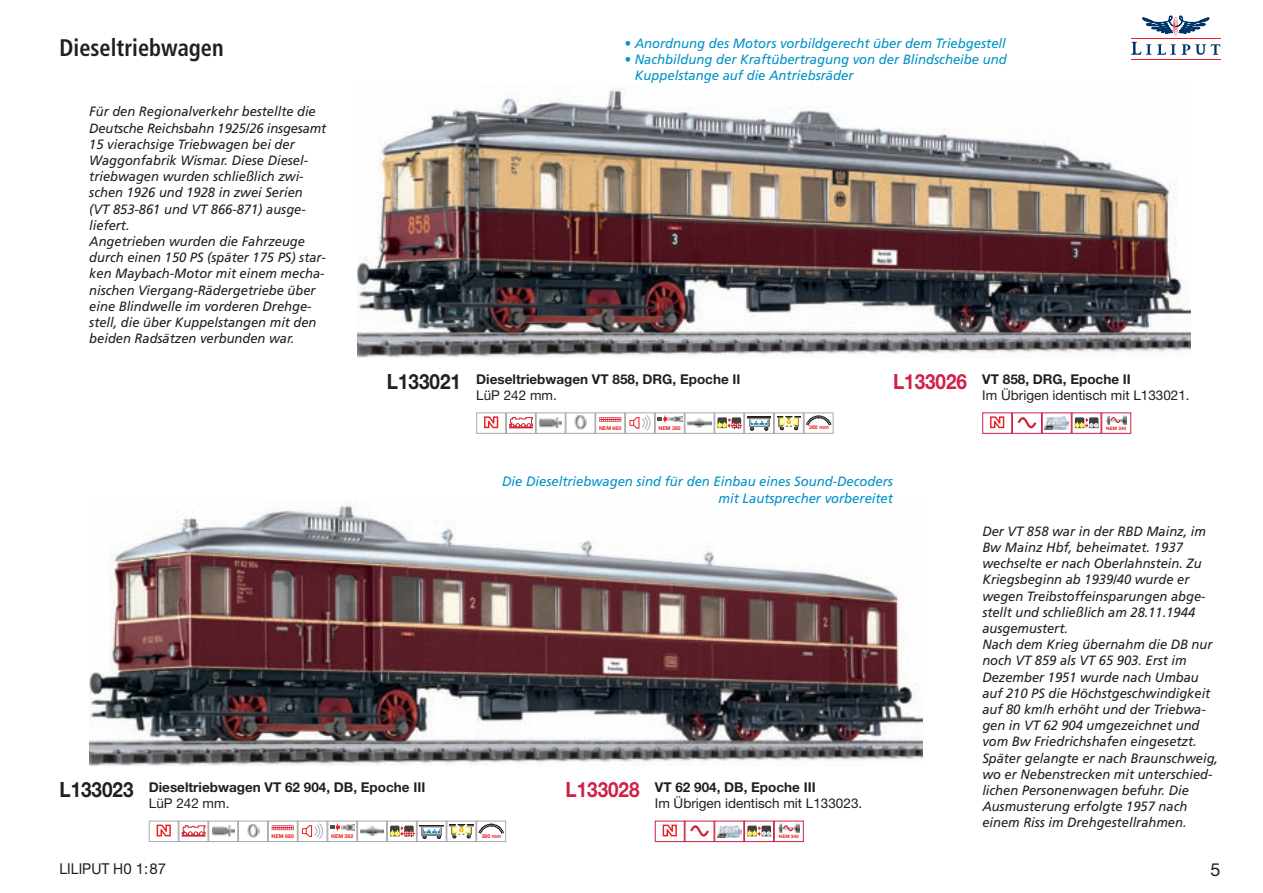
<style>
.page{position:relative;width:1263px;height:893px;background:#fff}
.page>*{position:absolute;margin:0;border:0;box-sizing:border-box;transform-origin:0 0}
.t1{font:700 condensed 24px "Frutiger";color:#231f20;scale:.93 1}
.t2{font:700 21px "Helvetica Neue LT Std";color:#231f20;scale:.9 1}
.t3{font:700 21px "Helvetica Neue LT Std";color:#d12048;scale:.9 1}
.t4{font:18px "Helvetica Neue LT Std";color:#231f20}
.t5{font:15px "Helvetica Neue LT Std";color:#231f20;scale:.93 1}
.t6{font:italic 13.5px/16.2px "Frutiger";color:#231f20;scale:.96 1}
.t7{font:italic 13.5px/16.2px "Frutiger";color:#0092c8;text-align:right}
.t8{font:700 13.5px "Helvetica Neue LT Std";color:#231f20}
.t9{font:13.5px "Helvetica Neue LT Std";color:#231f20}
.t10{font:700 5.25px "Helvetica Neue";color:#ee1d23}
.t11{font:700 4.65px "Helvetica Neue";color:#ee1d23}
</style>
<div class="page">
<hr style="left:1131px;top:38px;width:89px;height:1px;background:#e41f25">
<hr style="left:1131px;top:59px;width:89px;height:1px;background:#e41f25">
<svg style="left:1157px;top:44px;width:63px;height:11px"></svg>
<svg style="left:1131px;top:42px;width:20px;height:13px"></svg>
<svg style="left:1142px;top:16px;width:67px;height:19px"></svg>
<img style="left:357px;top:88px;width:834px;height:269px">
<img style="left:89px;top:500px;width:834px;height:265px">
<img style="left:540px;top:417px;width:22px;height:11px">
<div style="left:536px;top:412px;width:30px;height:22px;border:1px solid #a8a9ad"></div>
<img style="left:212px;top:826px;width:22px;height:10px">
<div style="left:208px;top:821px;width:30px;height:21px;border:1px solid #a8a9ad"></div>
<svg style="left:509px;top:417px;width:24px;height:11px"></svg>
<div style="left:506px;top:412px;width:30px;height:22px;border:1px solid #a8a9ad"></div>
<svg style="left:182px;top:825px;width:24px;height:11px"></svg>
<div style="left:179px;top:821px;width:29px;height:21px;border:1px solid #a8a9ad"></div>
<svg style="left:599px;top:417px;width:22px;height:5px"></svg>
<div style="left:595px;top:412px;width:30px;height:22px;border:1px solid #a8a9ad"></div>
<svg style="left:272px;top:825px;width:22px;height:5px"></svg>
<div style="left:268px;top:821px;width:30px;height:21px;border:1px solid #a8a9ad"></div>
<img style="left:574px;top:415px;width:13px;height:15px">
<div style="left:566px;top:412px;width:29px;height:22px;border:1px solid #a8a9ad"></div>
<img style="left:247px;top:824px;width:12px;height:14px">
<div style="left:238px;top:821px;width:30px;height:21px;border:1px solid #a8a9ad"></div>
<img style="left:668px;top:416px;width:14px;height:6px">
<svg style="left:657px;top:415px;width:10px;height:8px"></svg>
<div style="left:655px;top:412px;width:30px;height:22px;border:1px solid #a8a9ad"></div>
<img style="left:341px;top:824px;width:14px;height:6px">
<svg style="left:330px;top:823px;width:10px;height:9px"></svg>
<div style="left:327px;top:821px;width:30px;height:21px;border:1px solid #a8a9ad"></div>
<svg style="left:629px;top:415px;width:22px;height:16px"></svg>
<div style="left:625px;top:412px;width:30px;height:22px;border:1px solid #a8a9ad"></div>
<svg style="left:302px;top:823px;width:21px;height:16px"></svg>
<div style="left:298px;top:821px;width:29px;height:21px;border:1px solid #a8a9ad"></div>
<svg style="left:717px;top:417px;width:25px;height:11px"></svg>
<div style="left:714px;top:412px;width:30px;height:22px;border:1px solid #a8a9ad"></div>
<div style="left:387px;top:821px;width:30px;height:21px;border:1px solid #a8a9ad"></div>
<svg style="left:806px;top:415px;width:25px;height:11px"></svg>
<div style="left:804px;top:412px;width:29px;height:22px;border:1px solid #a8a9ad"></div>
<svg style="left:478px;top:823px;width:26px;height:11px"></svg>
<div style="left:476px;top:821px;width:30px;height:21px;border:1px solid #a8a9ad"></div>
<svg style="left:687px;top:418px;width:24px;height:9px"></svg>
<div style="left:685px;top:412px;width:29px;height:22px;border:1px solid #a8a9ad"></div>
<svg style="left:360px;top:826px;width:54px;height:10px"></svg>
<div style="left:357px;top:821px;width:30px;height:21px;border:1px solid #a8a9ad"></div>
<svg style="left:778px;top:418px;width:21px;height:9px"></svg>
<svg style="left:777px;top:416px;width:24px;height:2px"></svg>
<svg style="left:780px;top:416px;width:18px;height:14px"></svg>
<div style="left:774px;top:412px;width:30px;height:22px;border:1px solid #a8a9ad"></div>
<div style="left:451px;top:825px;width:21px;height:10px;background:#9e9a61"></div>
<div style="left:452px;top:826px;width:19px;height:7px;border:1px solid #fff101"></div>
<svg style="left:450px;top:824px;width:23px;height:2px"></svg>
<svg style="left:453px;top:824px;width:17px;height:14px"></svg>
<div style="left:446px;top:821px;width:30px;height:21px;border:1px solid #a8a9ad"></div>
<svg style="left:1074px;top:417px;width:24px;height:11px"></svg>
<div style="left:1071px;top:412px;width:30px;height:22px;border:1px solid #d12048"></div>
<svg style="left:746px;top:825px;width:25px;height:12px"></svg>
<svg style="left:747px;top:826px;width:24px;height:10px"></svg>
<div style="left:744px;top:821px;width:30px;height:21px;border:1px solid #d12048"></div>
<svg style="left:1044px;top:416px;width:25px;height:14px"></svg>
<img style="left:1045px;top:417px;width:23px;height:12px">
<div style="left:1042px;top:412px;width:29px;height:22px;border:1px solid #d12048"></div>
<svg style="left:717px;top:829px;width:25px;height:9px"></svg>
<img style="left:717px;top:825px;width:24px;height:12px">
<div style="left:714px;top:821px;width:30px;height:21px;border:1px solid #d12048"></div>
<svg style="left:1017px;top:417px;width:20px;height:12px"></svg>
<div style="left:1012px;top:412px;width:30px;height:22px;border:1px solid #d12048"></div>
<svg style="left:690px;top:825px;width:19px;height:12px"></svg>
<div style="left:685px;top:821px;width:29px;height:21px;border:1px solid #d12048"></div>
<img style="left:1106px;top:415px;width:20px;height:10px">
<svg style="left:1110px;top:416px;width:11px;height:8px"></svg>
<div style="left:1101px;top:412px;width:30px;height:22px;border:1px solid #d12048"></div>
<img style="left:778px;top:823px;width:21px;height:10px">
<svg style="left:782px;top:825px;width:12px;height:7px"></svg>
<div style="left:774px;top:821px;width:30px;height:21px;border:1px solid #d12048"></div>
<div style="left:748px;top:417px;width:21px;height:10px;background:#8e8e8e"></div>
<div style="left:750px;top:419px;width:18px;height:6px;border:1px solid #b3b3b3"></div>
<svg style="left:750px;top:421px;width:18px;height:9px"></svg>
<svg style="left:747px;top:417px;width:24px;height:2px"></svg>
<div style="left:744px;top:412px;width:30px;height:22px;border:1px solid #a8a9ad"></div>
<div style="left:421px;top:826px;width:21px;height:10px;background:#808080"></div>
<div style="left:422px;top:827px;width:19px;height:7px;border:1px solid #b3b3b3"></div>
<svg style="left:423px;top:829px;width:18px;height:10px"></svg>
<svg style="left:420px;top:825px;width:23px;height:2px"></svg>
<div style="left:417px;top:821px;width:29px;height:21px;border:1px solid #a8a9ad"></div>
<svg style="left:484px;top:416px;width:15px;height:13px"></svg>
<div style="left:476px;top:412px;width:30px;height:22px;border:1px solid #a8a9ad"></div>
<svg style="left:990px;top:416px;width:15px;height:13px"></svg>
<div style="left:982px;top:412px;width:30px;height:22px;border:1px solid #d12048"></div>
<svg style="left:156px;top:824px;width:15px;height:13px"></svg>
<div style="left:149px;top:821px;width:30px;height:21px;border:1px solid #a8a9ad"></div>
<svg style="left:662px;top:824px;width:15px;height:13px"></svg>
<div style="left:655px;top:821px;width:30px;height:21px;border:1px solid #d12048"></div>
<h1 class="t1" style="left:60px;top:38px;width:178px">Dieseltriebwagen</h1>
<p class="t7" style="left:625px;top:36px;width:383px">• Anordnung des Motors vorbildgerecht über dem Triebgestell</p>
<p class="t7" style="left:635px;top:52px;width:373px;text-align:left;text-indent:-10px">• Nachbildung der Kraftübertragung von der Blindscheibe und<br>Kuppelstange auf die Antriebsräder</p>
<p class="t6" style="left:89px;top:105px;width:248px">Für den Regionalverkehr bestellte die Deutsche Reichsbahn 1925/26 insgesamt 15 vierachsige Triebwagen bei der Waggonfabrik Wismar. Diese Diesel&shy;triebwagen wurden schließlich zwi&shy;schen 1926 und 1928 in zwei Serien (VT 853-861 und VT 866-871) ausge&shy;liefert.<br>Angetrieben wurden die Fahrzeuge durch einen 150 PS (später 175 PS) star&shy;ken Maybach-Motor mit einem mecha&shy;nischen Viergang-Rädergetriebe über eine Blindwelle im vorderen Drehge&shy;stell, die über Kuppelstangen mit den beiden Radsätzen verbunden war.</p>
<h2 class="t2" style="left:387px;top:374px;width:84px">L133021</h2>
<p class="t8" style="left:476px;top:374px;width:266px">Dieseltriebwagen VT 858, DRG, Epoche II</p>
<p class="t9" style="left:476px;top:390px;width:82px">LüP 242 mm.</p>
<h2 class="t3" style="left:893px;top:374px;width:84px">L133026</h2>
<p class="t8" style="left:982px;top:374px;width:150px">VT 858, DRG, Epoche II</p>
<p class="t9" style="left:982px;top:390px;width:209px">Im Übrigen identisch mit L133021.</p>
<p class="t10" style="left:599px;top:426px;width:24px">NEM 660</p>
<p class="t10" style="left:658px;top:426px;width:24px">NEM 362</p>
<p class="t10" style="left:809px;top:426px;width:21px">360 mm</p>
<p class="t11" style="left:1106px;top:426px;width:21px">NEM 340</p>
<p class="t7" style="left:502px;top:475px;width:392px">Die Dieseltriebwagen sind für den Einbau eines Sound-Decoders mit Lautsprecher vorbereitet</p>
<h2 class="t2" style="left:60px;top:782px;width:84px">L133023</h2>
<p class="t8" style="left:149px;top:782px;width:278px">Dieseltriebwagen VT 62 904, DB, Epoche III</p>
<p class="t9" style="left:149px;top:799px;width:82px">LüP 242 mm.</p>
<h2 class="t3" style="left:566px;top:782px;width:84px">L133028</h2>
<p class="t8" style="left:655px;top:782px;width:162px">VT 62 904, DB, Epoche III</p>
<p class="t9" style="left:655px;top:799px;width:209px">Im Übrigen identisch mit L133023.</p>
<p class="t6" style="left:982px;top:524px;width:247px">Der VT 858 war in der RBD Mainz, im Bw Mainz Hbf, beheimatet. 1937 wechselte er nach Oberlahnstein. Zu Kriegsbeginn ab 1939/40 wurde er wegen Treibstoffeinsparungen abge&shy;stellt und schließlich am 28.11.1944 ausgemustert.<br>Nach dem Krieg übernahm die DB nur noch VT 859 als VT 65 903. Erst im Dezember 1951 wurde nach Umbau auf 210 PS die Höchstgeschwindigkeit auf 80 km/h erhöht und der Triebwa&shy;gen in VT 62 904 umgezeichnet und vom Bw Friedrichshafen eingesetzt.<br>Später gelangte er nach Braunschweig, wo er Nebenstrecken mit unterschied&shy;lichen Personenwagen befuhr. Die Ausmusterung erfolgte 1957 nach einem Riss im Drehgestellrahmen.</p>
<p class="t10" style="left:272px;top:834px;width:24px">NEM 660</p>
<p class="t10" style="left:331px;top:834px;width:24px">NEM 362</p>
<p class="t10" style="left:482px;top:834px;width:21px">360 mm</p>
<p class="t11" style="left:779px;top:834px;width:21px">NEM 340</p>
<p class="t5" style="left:60px;top:863px;width:116px">LILIPUT H0 1:87</p>
<h3 class="t4" style="left:1210px;top:863px;width:12px">5</h3>
</div>
